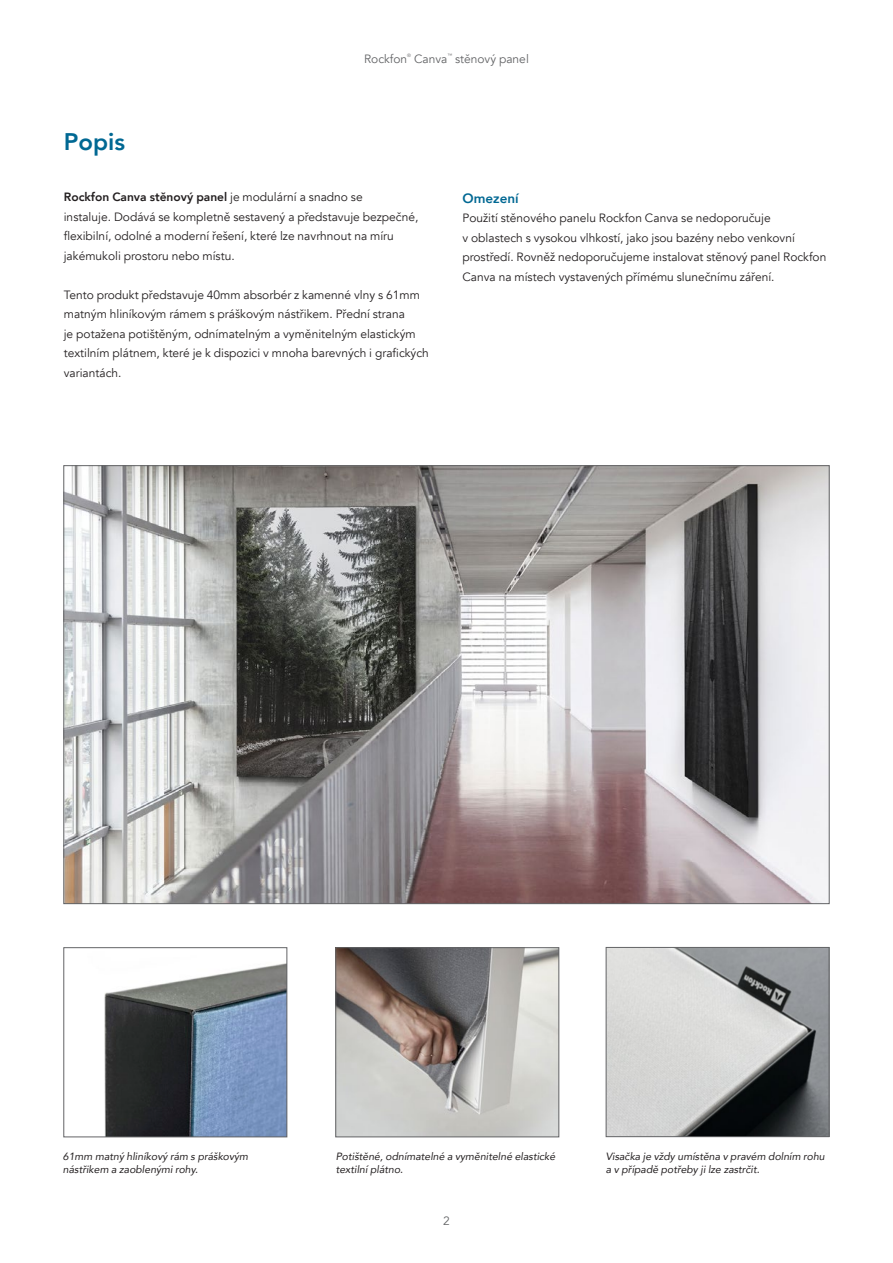
<style>
.page{position:relative;width:893px;height:1263px;background:#fff}
.page>*{position:absolute;margin:0;border:0;box-sizing:border-box;transform-origin:0 0}
.t1{font:800 24px "Avenir";color:#006893}
.t2{font:800 13.5px "Avenir";color:#006893}
.t3{font:12px/19.5px "Avenir";color:#231f20}
.t4{font:12px "Avenir";color:#636466}
.t5{font:italic 10.5px/12.6px "Avenir";color:#231f20}
.t6{font:4.8px "Avenir";color:#636466}
.s1{font-weight:800}
</style>
<div class="page">
<img style="left:608px;top:949px;width:219px;height:186px">
<div style="left:606px;top:947px;width:223px;height:190px;border:1px solid #636466"></div>
<img style="left:338px;top:949px;width:219px;height:186px">
<div style="left:336px;top:947px;width:223px;height:190px;border:1px solid #636466"></div>
<img style="left:104px;top:963px;width:181px;height:172px">
<div style="left:64px;top:947px;width:223px;height:190px;border:1px solid #636466"></div>
<img style="left:66px;top:467px;width:761px;height:435px">
<p class="t4" style="left:364px;top:52px;width:45px">Rockfon</p>
<p class="t6" style="left:407px;top:53px;width:5px">®</p>
<p class="t4" style="left:414px;top:52px;width:35px">Canva</p>
<p class="t6" style="left:447px;top:53px;width:6px">™</p>
<p class="t4" style="left:455px;top:52px;width:75px">stěnový panel</p>
<h1 class="t1" style="left:64px;top:123px;width:63px">Popis</h1>
<p class="t3" style="left:64px;top:188px;width:356px"><span class="s1">Rockfon Canva stěnový panel</span> je modulární a snadno se<br>instaluje. Dodává se kompletně sestavený a představuje bezpečné, flexibilní, odolné a moderní řešení, které lze navrhnout na míru jakémukoli prostoru nebo místu.</p>
<p class="t3" style="left:64px;top:285px;width:367px">Tento produkt představuje 40mm absorbér z kamenné vlny s 61mm matným hliníkovým rámem s práškovým nástřikem. Přední strana<br>je potažena potištěným, odnímatelným a vyměnitelným elastickým textilním plátnem, které je k dispozici v mnoha barevných i grafických variantách.</p>
<p class="t2" style="left:462px;top:188px;width:58px">Omezení</p>
<p class="t3" style="left:462px;top:209px;width:365px">Použití stěnového panelu Rockfon Canva se nedoporučuje<br>v oblastech s vysokou vlhkostí, jako jsou bazény nebo venkovní prostředí. Rovněž nedoporučujeme instalovat stěnový panel Rockfon Canva na místech vystavených přímému slunečnímu záření.</p>
<p class="t5" style="left:63px;top:1150px;width:187px">61mm matný hliníkový rám s práškovým nástřikem a zaoblenými rohy.</p>
<p class="t5" style="left:606px;top:1150px;width:220px">Visačka je vždy umístěna v pravém dolním rohu a v případě potřeby ji lze zastrčit.</p>
<p class="t5" style="left:336px;top:1150px;width:221px">Potištěné, odnímatelné a vyměnitelné elastické textilní plátno.</p>
<p class="t4" style="left:443px;top:1213px;width:8px">2</p>
</div>
